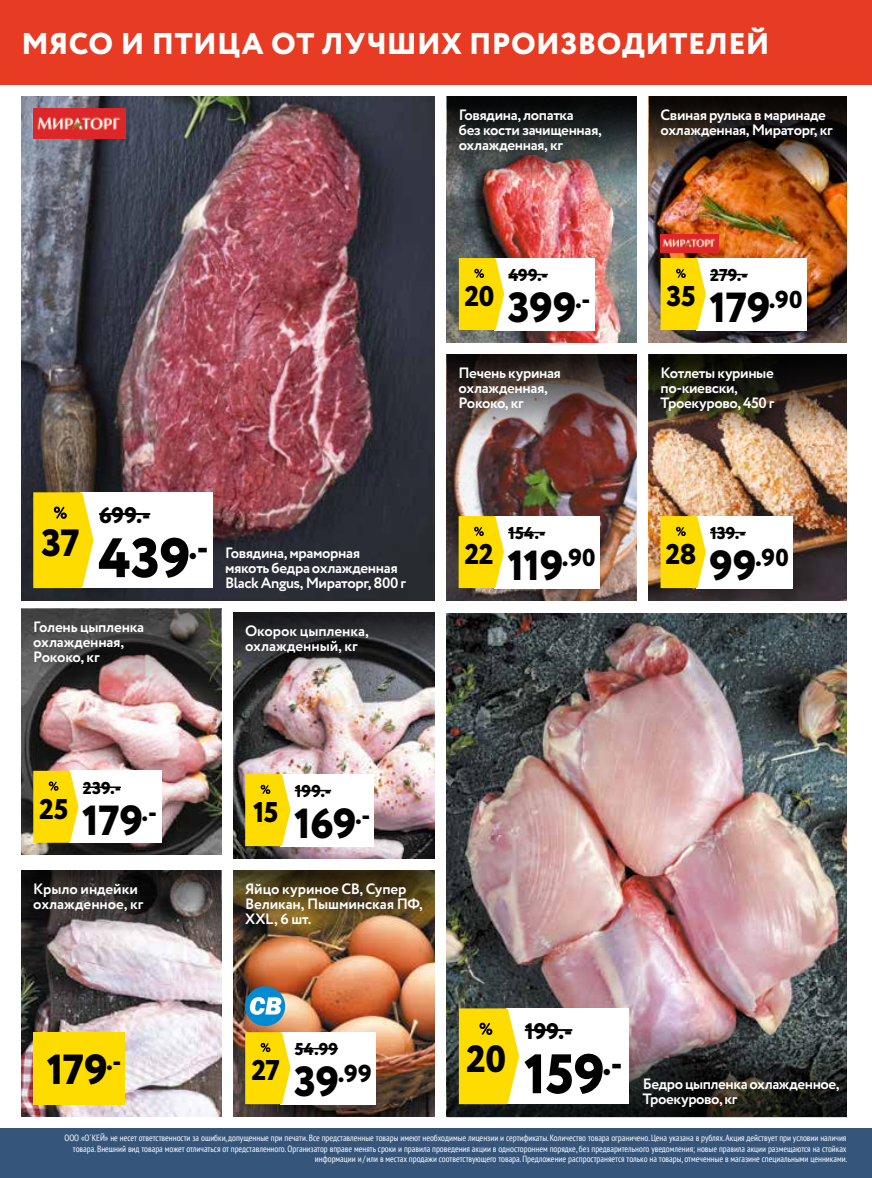
<style>
.page{position:relative;width:872px;height:1178px;background:#fff}
.page>*{position:absolute;margin:0;border:0;box-sizing:border-box;transform-origin:0 0}
.t1{font:800 55.5px "Circe";letter-spacing:-.005em;color:#000}
.t2{font:800 42px "Circe";letter-spacing:-.01em;color:#000}
.t3{font:800 37.95px "Circe";color:#000}
.t4{font:800 30px "Circe";letter-spacing:.015em;color:#fff}
.t5{font:800 28.5px "Circe";letter-spacing:-.02em;color:#000}
.t6{font:800 24.45px "Circe";color:#000}
.t7{font:800 22.5px "Circe";letter-spacing:.005em;color:#000}
.t8{font:800 17.1px "Circe";letter-spacing:.005em;color:#000}
.t9{font:700 15px/15px "Circe";letter-spacing:-.025em;color:#fff}
.t10{font:700 15px/15px "Circe";letter-spacing:-.005em;color:#fff}
.t11{font:condensed 9px/10.5px "PT Sans";color:#fff;text-align:right}
.s1{font-size:42px}
</style>
<div class="page">
<img style="left:21px;top:705px;width:200px;height:150px">
<img style="left:233px;top:684px;width:202px;height:174px">
<img style="left:233px;top:924px;width:202px;height:192px">
<img style="left:21px;top:942px;width:200px;height:174px">
<img style="left:447px;top:192px;width:189px;height:150px">
<img style="left:21px;top:96px;width:414px;height:504px">
<img style="left:446px;top:450px;width:190px;height:150px">
<img style="left:648px;top:192px;width:198px;height:150px">
<svg style="left:21px;top:870px;width:200px;height:72px;background:#504b4b"></svg>
<svg style="left:233px;top:612px;width:202px;height:72px;background:#3f3f41"></svg>
<img style="left:21px;top:609px;width:200px;height:96px">
<svg style="left:233px;top:870px;width:202px;height:54px;background:#55431e"></svg>
<img style="left:648px;top:96px;width:198px;height:96px">
<img style="left:447px;top:96px;width:189px;height:96px">
<div style="left:245px;top:986px;width:40px;height:40px;background:#008bd2;border-radius:50%"></div>
<svg style="left:250px;top:997px;width:31px;height:18px"></svg>
<img style="left:648px;top:450px;width:198px;height:150px">
<img style="left:648px;top:354px;width:198px;height:96px">
<img style="left:446px;top:354px;width:190px;height:96px">
<div style="left:0;top:1128px;width:872px;height:50px;background:#35557b"></div>
<div style="left:80px;top:492px;width:133px;height:96px;background:#fff"></div>
<hr style="left:99px;top:513px;width:51px;height:2px;background:#000">
<svg style="left:33px;top:492px;width:60px;height:96px;background:#fada16"></svg>
<div style="left:696px;top:258px;width:110px;height:72px;background:#fff"></div>
<hr style="left:710px;top:274px;width:37px;height:1px;background:#000">
<svg style="left:660px;top:258px;width:46px;height:72px;background:#f9da19"></svg>
<div style="left:280px;top:774px;width:94px;height:72px;background:#fff"></div>
<hr style="left:295px;top:790px;width:36px;height:1px;background:#000">
<svg style="left:245px;top:774px;width:45px;height:72px;background:#fadb15"></svg>
<div style="left:69px;top:771px;width:93px;height:72px;background:#fff"></div>
<hr style="left:83px;top:786px;width:38px;height:2px;background:#000">
<svg style="left:33px;top:771px;width:45px;height:72px;background:#fada15"></svg>
<div style="left:280px;top:1032px;width:96px;height:72px;background:#fff"></div>
<hr style="left:295px;top:1048px;width:43px;height:1px;background:#000">
<svg style="left:245px;top:1032px;width:45px;height:72px;background:#fadb15"></svg>
<div style="left:494px;top:516px;width:106px;height:72px;background:#fff"></div>
<hr style="left:508px;top:532px;width:37px;height:1px;background:#000">
<svg style="left:458px;top:516px;width:46px;height:72px;background:#f8d918"></svg>
<img style="left:660px;top:234px;width:58px;height:18px">
<img style="left:447px;top:613px;width:399px;height:393px">
<img style="left:447px;top:1006px;width:399px;height:110px">
<div style="left:506px;top:1008px;width:122px;height:96px;background:#fff"></div>
<hr style="left:525px;top:1029px;width:47px;height:2px;background:#000">
<svg style="left:459px;top:1008px;width:60px;height:96px;background:#fadb17"></svg>
<img style="left:33px;top:108px;width:92px;height:30px">
<div style="left:494px;top:258px;width:100px;height:72px;background:#fff"></div>
<hr style="left:508px;top:274px;width:40px;height:1px;background:#000">
<svg style="left:459px;top:258px;width:45px;height:72px;background:#fbdc17"></svg>
<div style="left:33px;top:1032px;width:92px;height:72px;background:#ffdc00"></div>
<div style="left:696px;top:516px;width:96px;height:72px;background:#fff"></div>
<hr style="left:710px;top:532px;width:35px;height:1px;background:#000">
<svg style="left:660px;top:516px;width:46px;height:72px;background:#fadb19"></svg>
<div style="left:0;top:0;width:872px;height:84px;background:#e73b23"></div>
<h3 class="t4" style="left:21px;top:23px;width:749px">МЯСО И ПТИЦА ОТ ЛУЧШИХ ПРОИЗВОДИТЕЛЕЙ</h3>
<h3 class="t9" style="left:459px;top:108px;width:144px">Говядина, лопатка<br>без кости зачищенная, охлажденная, кг</h3>
<h3 class="t9" style="left:660px;top:108px;width:174px">Свиная рулька в маринаде охлажденная, Мираторг, кг</h3>
<h3 class="t8" style="left:508px;top:264px;width:41px">499.-</h3>
<h3 class="t8" style="left:710px;top:264px;width:39px">279.-</h3>
<h3 class="t5" style="left:464px;top:277px;width:31px">20</h3>
<h2 class="t2" style="left:508px;top:279px;width:84px">399<sup>.-</sup></h2>
<h3 class="t5" style="left:666px;top:277px;width:30px">35</h3>
<h2 class="t2" style="left:709px;top:279px;width:95px">179<sup>.90</sup></h2>
<h3 class="t9" style="left:458px;top:366px;width:104px">Печень куриная охлажденная,<br>Рококо, кг</h3>
<h3 class="t9" style="left:660px;top:366px;width:115px">Котлеты куриные по-киевски,<br>Троекурово, 450 г</h3>
<h3 class="t7" style="left:99px;top:500px;width:53px">699.-</h3>
<h3 class="t3" style="left:42px;top:517px;width:40px">37</h3>
<h1 class="t1" style="left:98px;top:520px;width:112px">439<sup>.-</sup></h1>
<h3 class="t9" style="left:225px;top:546px;width:182px">Говядина, мраморная мякоть бедра охлажденная<br>Black Angus, Мираторг, 800 г</h3>
<h3 class="t5" style="left:464px;top:535px;width:31px">22</h3>
<h3 class="t8" style="left:508px;top:522px;width:39px">154.-</h3>
<h2 class="t2" style="left:507px;top:537px;width:90px">119<sup>.90</sup></h2>
<h3 class="t5" style="left:665px;top:535px;width:33px">28</h3>
<h3 class="t8" style="left:710px;top:522px;width:37px">139.-</h3>
<h3 class="t6" style="left:709px;top:541px;width:81px"><span class="s1">99</span>.90</h3>
<h3 class="t9" style="left:33px;top:620px;width:112px">Голень цыпленка охлажденная,<br>Рококо, кг</h3>
<h3 class="t10" style="left:245px;top:624px;width:125px">Окорок цыпленка, охлажденный, кг</h3>
<h3 class="t5" style="left:39px;top:789px;width:31px">25</h3>
<h3 class="t8" style="left:83px;top:776px;width:40px">239.-</h3>
<h2 class="t2" style="left:82px;top:792px;width:76px">179<sup>.-</sup></h2>
<h3 class="t5" style="left:253px;top:793px;width:27px">15</h3>
<h3 class="t8" style="left:295px;top:780px;width:38px">199.-</h3>
<h2 class="t2" style="left:294px;top:795px;width:78px">169<sup>.-</sup></h2>
<h3 class="t10" style="left:33px;top:882px;width:112px">Крыло индейки охлажденное, кг</h3>
<h3 class="t10" style="left:245px;top:882px;width:179px">Яйцо куриное СВ, Супер<br>Великан, Пышминская ПФ,<br>ХХL, 6 шт.</h3>
<h3 class="t7" style="left:525px;top:1016px;width:49px">199.-</h3>
<h2 class="t2" style="left:47px;top:1041px;width:76px">179<sup>.-</sup></h2>
<h3 class="t5" style="left:251px;top:1051px;width:30px">27</h3>
<h3 class="t8" style="left:295px;top:1038px;width:45px">54.99</h3>
<h3 class="t6" style="left:294px;top:1057px;width:79px"><span class="s1">39</span>.99</h3>
<h3 class="t3" style="left:466px;top:1033px;width:41px">20</h3>
<h1 class="t1" style="left:524px;top:1036px;width:100px">159<sup>.-</sup></h1>
<h3 class="t9" style="left:643px;top:1077px;width:198px">Бедро цыпленка охлажденное,<br>Троекурово, кг</h3>
<p class="t11" style="left:64px;top:1132px;width:784px">ООО «О´КЕЙ» не несет ответственности за ошибки, допущенные при печати. Все представленные товары имеют необходимые лицензии и сертификаты. Количество товара ограничено. Цена указана в рублях. Акция действует при условии наличия товара. Внешний вид товара может отличаться от представленного. Организатор вправе менять сроки и правила проведения акции в одностороннем порядке, без предварительного уведомления; новые правила акции размещаются на стойках информации и / или в местах продажи соответствующего товара. Предложение распространяется только на товары, отмеченные в магазине специальными ценниками.</p>
</div>
